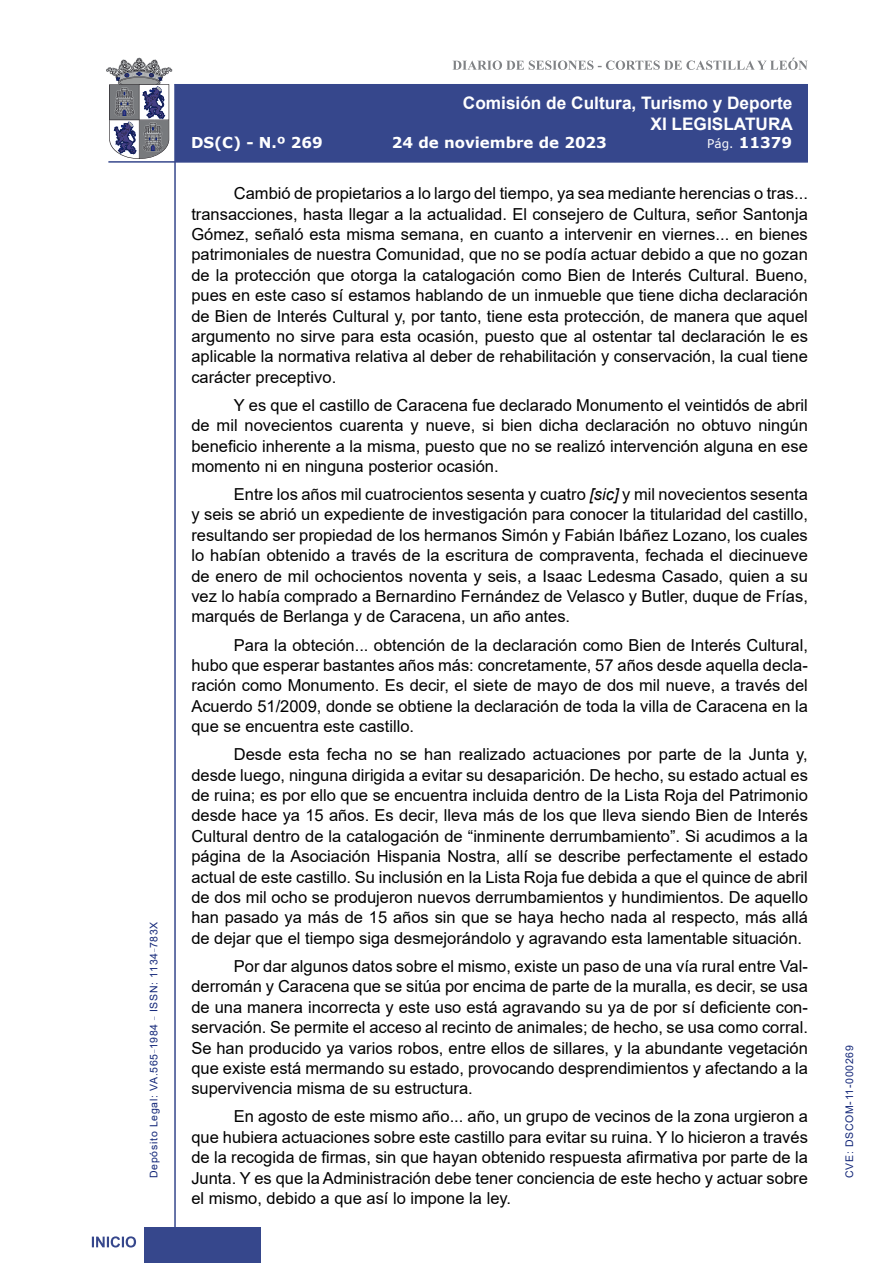
<style>
.page{position:relative;width:893px;height:1263px;background:#fff}
.page>*{position:absolute;margin:0;border:0;box-sizing:border-box;transform-origin:0 0}
.t1{font:700 17.25px/20.7px "Arial";color:#fff;text-align:right}
.t2{font:16.5px/20.4px "Arial";color:#000;text-align:justify}
.t3{font:700 15px "Verdana";color:#fff}
.t4{font:10.5px "Arial";letter-spacing:.065em;color:#122678}
.s1{font-weight:400;font-size:12px}
.s2{font-style:italic}
</style>
<div class="page">
<svg style="left:452px;top:58px;width:356px;height:12px"></svg>
<hr style="left:174px;top:84px;width:2px;height:1179px;background:#36478c">
<div style="left:144px;top:1227px;width:117px;height:36px;background:#36478c"></div>
<div style="left:175px;top:84px;width:633px;height:78px;background:#36478c"></div>
<hr style="left:108px;top:161px;width:700px;height:2px;background:#36478c">
<svg style="left:92px;top:1236px;width:44px;height:11px"></svg>
<svg style="left:106px;top:58px;width:66px;height:101px"></svg>
<p class="t4" style="left:146px;top:1178px;width:258px;rotate:-90deg">Depósito Legal: VA.565<sup>_</sup>1984 <sup>_</sup> ISSN: 1134<sup>_</sup>783X</p>
<p class="t1" style="left:463px;top:93px;width:332px">Comisión de Cultura, Turismo y Deporte<br>XI LEGISLATURA</p>
<p class="t3" style="left:191px;top:132px;width:133px">DS(C) - N.º 269</p>
<p class="t3" style="left:392px;top:132px;width:216px">24 de noviembre de 2023</p>
<p class="t3" style="left:707px;top:132px;width:86px"><span class="s1">Pág.</span> 11379</p>
<p class="t2" style="left:191px;top:183px;width:618px;text-indent:43px">Cambió de propietarios a lo largo del tiempo, ya sea mediante herencias o tras... transacciones, hasta llegar a la actualidad. El consejero de Cultura, señor Santonja Gómez, señaló esta misma semana, en cuanto a intervenir en viernes... en bienes patrimoniales de nuestra Comunidad, que no se podía actuar debido a que no gozan de la protección que otorga la catalogación como Bien de Interés Cultural. Bueno, pues en este caso sí estamos hablando de un inmueble que tiene dicha declaración de Bien de Interés Cultural y, por tanto, tiene esta protección, de manera que aquel argumento no sirve para esta ocasión, puesto que al ostentar tal declaración le es aplicable la normativa relativa al deber de rehabilitación y conservación, la cual tiene carácter preceptivo.</p>
<p class="t2" style="left:191px;top:395px;width:618px;text-indent:43px">Y es que el castillo de Caracena fue declarado Monumento el veintidós de abril de mil novecientos cuarenta y nueve, si bien dicha declaración no obtuvo ningún beneficio inherente a la misma, puesto que no se realizó intervención alguna en ese momento ni en ninguna posterior ocasión.</p>
<p class="t2" style="left:191px;top:484px;width:618px;text-indent:43px">Entre los años mil cuatrocientos sesenta y cuatro <span class="s2">[sic]</span> y mil novecientos sesenta y seis se abrió un expediente de investigación para conocer la titularidad del castillo, resultando ser propiedad de los hermanos Simón y Fabián Ibáñez Lozano, los cuales lo habían obtenido a través de la escritura de compraventa, fechada el diecinueve de enero de mil ochocientos noventa y seis, a Isaac Ledesma Casado, quien a su vez lo había comprado a Bernardino Fernández de Velasco y Butler, duque de Frías, marqués de Berlanga y de Caracena, un año antes.</p>
<p class="t2" style="left:191px;top:634px;width:618px;text-indent:43px">Para la obteción... obtención de la declaración como Bien de Interés Cultural, hubo que esperar bastantes años más: concretamente, 57 años desde aquella decla&shy;ración como Monumento. Es decir, el siete de mayo de dos mil nueve, a través del Acuerdo 51/2009, donde se obtiene la declaración de toda la villa de Caracena en la que se encuentra este castillo.</p>
<p class="t2" style="left:191px;top:744px;width:618px;text-indent:43px">Desde esta fecha no se han realizado actuaciones por parte de la Junta y, desde luego, ninguna dirigida a evitar su desaparición. De hecho, su estado actual es de ruina; es por ello que se encuentra incluida dentro de la Lista Roja del Patrimonio desde hace ya 15 años. Es decir, lleva más de los que lleva siendo Bien de Interés Cultural dentro de la catalogación de “inminente derrumbamiento”. Si acudimos a la página de la Asociación Hispania Nostra, allí se describe perfectamente el estado actual de este castillo. Su inclusión en la Lista Roja fue debida a que el quince de abril de dos mil ocho se produjeron nuevos derrumbamientos y hundimientos. De aquello han pasado ya más de 15 años sin que se haya hecho nada al respecto, más allá de dejar que el tiempo siga desmejorándolo y agravando esta lamentable situación.</p>
<p class="t2" style="left:191px;top:956px;width:618px;text-indent:43px">Por dar algunos datos sobre el mismo, existe un paso de una vía rural entre Val&shy;derromán y Caracena que se sitúa por encima de parte de la muralla, es decir, se usa de una manera incorrecta y este uso está agravando su ya de por sí deficiente con&shy;servación. Se permite el acceso al recinto de animales; de hecho, se usa como corral.<br>Se han producido ya varios robos, entre ellos de sillares, y la abundante vegetación que existe está mermando su estado, provocando desprendimientos y afectando a la supervivencia misma de su estructura.</p>
<p class="t2" style="left:191px;top:1106px;width:618px;text-indent:43px">En agosto de este mismo año... año, un grupo de vecinos de la zona urgieron a que hubiera actuaciones sobre este castillo para evitar su ruina. Y lo hicieron a través de la recogida de firmas, sin que hayan obtenido respuesta afirmativa por parte de la Junta. Y es que la Administración debe tener conciencia de este hecho y actuar sobre el mismo, debido a que así lo impone la ley.</p>
<p class="t4" style="left:842px;top:1178px;width:134px;rotate:-90deg">CVE: DSCOM-11-000269</p>
</div>
